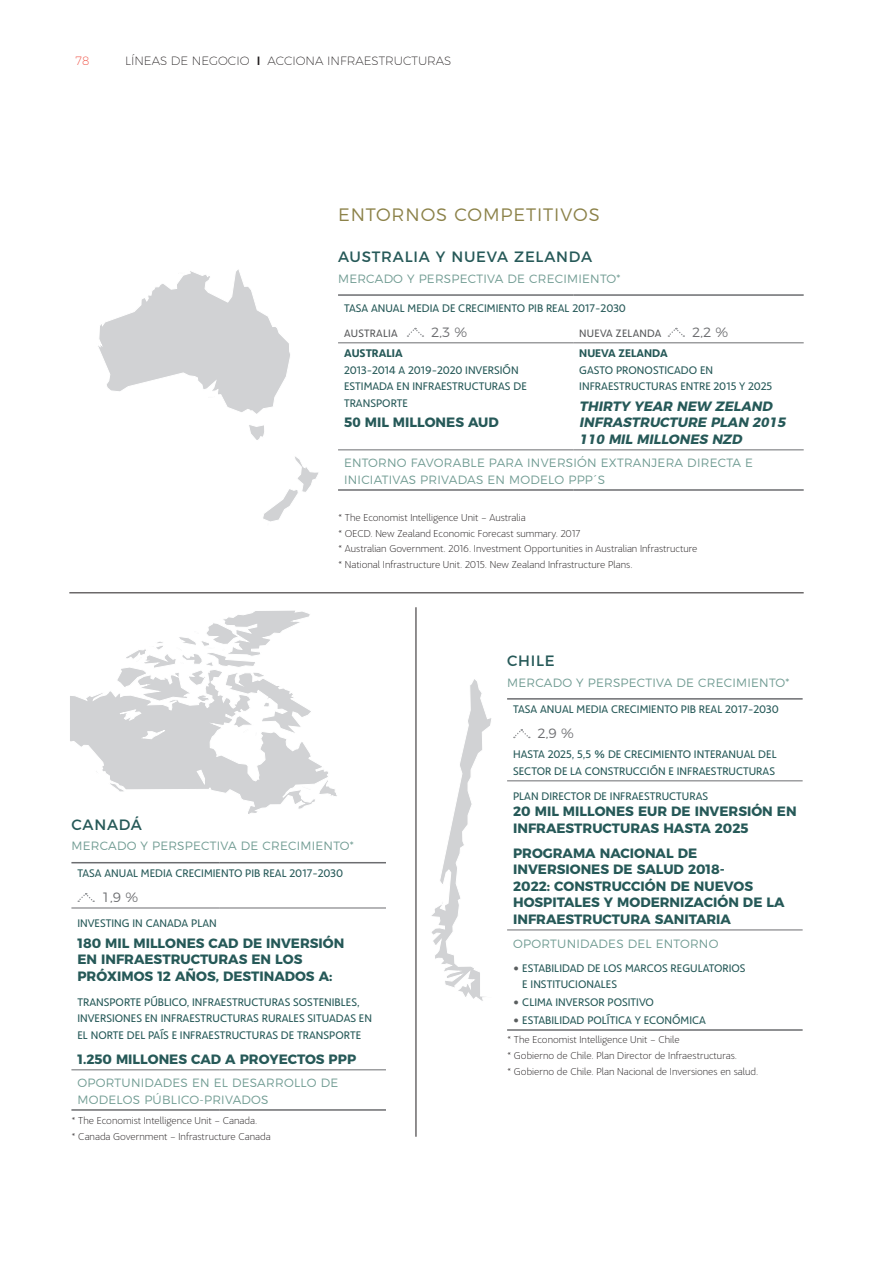
<style>
.page{position:relative;width:893px;height:1263px;background:#fff}
.page>*{position:absolute;margin:0;border:0;box-sizing:border-box;transform-origin:0 0}
._03_SUBTITULO{font:300 18px "Montserrat";letter-spacing:.05em;color:#8c8249}
._60_TITULAR_TABLA_GR{font:15px "Montserrat";letter-spacing:.05em;color:#265958}
._64_DATOS_GRAFICO{font:700 13.5px/16.5px "Montserrat";color:#265958}
._64_DATOS_GRAFICO-2{font:italic 700 13.5px/16.5px "Montserrat";color:#265958}
._64_DATOS_GRAFICO-3{font:300 13.5px "Montserrat";color:#6c6d70}
._61_SUBTITULO_TABLA{font:300 12px/16.5px "Montserrat";letter-spacing:.02em;color:#719c93}
.t1{font:200 12px "Montserrat";color:#231f20}
.t2{font:200 12px "Montserrat";color:#ee4234}
._64_DATOS_GRAFICO-4{font:11.55px/16.5px "Acciona";color:#265958}
._64_DATOS_GRAFICO-5{font:700 11.55px "Acciona";color:#265958}
._64_DATOS_GRAFICO-6{font:11.25px "Acciona";letter-spacing:.02em;color:#57585a}
._63_NOTA_GRAFICO_Y_T{font:300 10.5px "Acciona";color:#231f20}
.s1{font-weight:500}
.s2{font-weight:700;font-size:13.5px;color:#5a5e5f}
</style>
<div class="page">
<svg style="left:98px;top:269px;width:192px;height:171px"></svg>
<svg style="left:263px;top:456px;width:55px;height:66px"></svg>
<hr style="left:338px;top:342px;width:235px;height:1px;background:#6c6d70">
<hr style="left:573px;top:342px;width:231px;height:1px;background:#6c6d70">
<hr style="left:338px;top:449px;width:235px;height:1px;background:#6c6d70">
<hr style="left:573px;top:449px;width:231px;height:1px;background:#6c6d70">
<hr style="left:338px;top:489px;width:235px;height:2px;background:#6c6d70">
<hr style="left:573px;top:489px;width:231px;height:2px;background:#6c6d70">
<hr style="left:338px;top:294px;width:235px;height:2px;background:#6c6d70">
<hr style="left:573px;top:294px;width:231px;height:2px;background:#6c6d70">
<svg style="left:407px;top:327px;width:17px;height:10px"></svg>
<svg style="left:668px;top:327px;width:16px;height:10px"></svg>
<hr style="left:507px;top:780px;width:296px;height:1px;background:#6c6d70">
<hr style="left:507px;top:698px;width:296px;height:2px;background:#6c6d70">
<hr style="left:507px;top:929px;width:296px;height:1px;background:#6c6d70">
<hr style="left:507px;top:1029px;width:296px;height:2px;background:#6c6d70">
<svg style="left:514px;top:729px;width:16px;height:9px"></svg>
<hr style="left:71px;top:907px;width:149px;height:1px;background:#6c6d70">
<hr style="left:220px;top:907px;width:166px;height:1px;background:#6c6d70">
<hr style="left:71px;top:1069px;width:149px;height:1px;background:#6c6d70">
<hr style="left:220px;top:1069px;width:166px;height:1px;background:#6c6d70">
<hr style="left:71px;top:1109px;width:149px;height:2px;background:#6c6d70">
<hr style="left:220px;top:1109px;width:166px;height:2px;background:#6c6d70">
<hr style="left:71px;top:862px;width:149px;height:1px;background:#6c6d70">
<hr style="left:220px;top:862px;width:166px;height:1px;background:#6c6d70">
<svg style="left:78px;top:893px;width:16px;height:9px"></svg>
<svg style="left:70px;top:610px;width:267px;height:204px"></svg>
<svg style="left:431px;top:679px;width:60px;height:322px"></svg>
<hr style="left:416px;top:607px;width:1px;height:530px;background:#231f20">
<hr style="left:69px;top:592px;width:735px;height:1px;background:#231f20">
<p class="t2" style="left:76px;top:52px;width:15px">78</p>
<p class="t1" style="left:125px;top:52px;width:328px">LÍNEAS DE NEGOCIO <span class="s1">I</span> ACCIONA INFRAESTRUCTURAS</p>
<p class="_03_SUBTITULO" style="left:338px;top:200px;width:263px">ENTORNOS COMPETITIVOS</p>
<p class="_60_TITULAR_TABLA_GR" style="left:338px;top:245px;width:255px">AUSTRALIA Y NUEVA ZELANDA</p>
<p class="_61_SUBTITULO_TABLA" style="left:338px;top:269px;width:284px">MERCADO Y PERSPECTIVA DE CRECIMIENTO*</p>
<p class="_64_DATOS_GRAFICO-4" style="left:344px;top:299px;width:283px">TASA ANUAL MEDIA DE CRECIMIENTO PIB REAL 2017-2030</p>
<p class="_64_DATOS_GRAFICO-6" style="left:344px;top:324px;width:55px">AUSTRALIA</p>
<p class="_64_DATOS_GRAFICO-3" style="left:431px;top:321px;width:38px">2,3 %</p>
<p class="_64_DATOS_GRAFICO-6" style="left:579px;top:324px;width:84px">NUEVA ZELANDA</p>
<p class="_64_DATOS_GRAFICO-3" style="left:692px;top:321px;width:38px">2,2 %</p>
<p class="_64_DATOS_GRAFICO-5" style="left:344px;top:344px;width:60px">AUSTRALIA</p>
<p class="_64_DATOS_GRAFICO-4" style="left:344px;top:360px;width:184px">2013-2014 A 2019-2020 INVERSIÓN<br>ESTIMADA EN INFRAESTRUCTURAS DE<br>TRANSPORTE</p>
<p class="_64_DATOS_GRAFICO" style="left:344px;top:413px;width:156px">50 MIL MILLONES AUD</p>
<p class="_64_DATOS_GRAFICO-5" style="left:579px;top:344px;width:90px">NUEVA ZELANDA</p>
<p class="_64_DATOS_GRAFICO-4" style="left:579px;top:360px;width:194px">GASTO PRONOSTICADO EN<br>INFRAESTRUCTURAS ENTRE 2015 Y 2025</p>
<p class="_64_DATOS_GRAFICO-2" style="left:579px;top:397px;width:211px">THIRTY YEAR NEW ZELAND<br>INFRASTRUCTURE PLAN 2015</p>
<p class="_64_DATOS_GRAFICO-2" style="left:579px;top:430px;width:167px">110 MIL MILLONES NZD</p>
<p class="_61_SUBTITULO_TABLA" style="left:344px;top:454px;width:410px">ENTORNO FAVORABLE PARA INVERSIÓN EXTRANJERA DIRECTA E<br>INICIATIVAS PRIVADAS EN MODELO PPP´S</p>
<p class="_63_NOTA_GRAFICO_Y_T" style="left:338px;top:510px;width:189px">* The Economist Intelligence Unit – Australia</p>
<p class="_63_NOTA_GRAFICO_Y_T" style="left:338px;top:526px;width:244px">* OECD. New Zealand Economic Forecast summary. 2017</p>
<p class="_63_NOTA_GRAFICO_Y_T" style="left:338px;top:541px;width:361px">* Australian Government. 2016. Investment Opportunities in Australian Infrastructure</p>
<p class="_63_NOTA_GRAFICO_Y_T" style="left:338px;top:557px;width:296px">* National Infrastructure Unit. 2015. New Zealand Infrastructure Plans.</p>
<p class="_60_TITULAR_TABLA_GR" style="left:71px;top:812px;width:72px">CANADÁ</p>
<p class="_61_SUBTITULO_TABLA" style="left:71px;top:837px;width:284px">MERCADO Y PERSPECTIVA DE CRECIMIENTO*</p>
<p class="_64_DATOS_GRAFICO-4" style="left:77px;top:864px;width:267px">TASA ANUAL MEDIA CRECIMIENTO PIB REAL 2017-2030</p>
<p class="_64_DATOS_GRAFICO-3" style="left:102px;top:887px;width:38px">1,9 %</p>
<p class="_64_DATOS_GRAFICO-4" style="left:77px;top:914px;width:141px">INVESTING IN CANADA PLAN</p>
<p class="_64_DATOS_GRAFICO" style="left:77px;top:934px;width:268px">180 MIL MILLONES CAD DE INVERSIÓN<br>EN INFRAESTRUCTURAS EN LOS<br>PRÓXIMOS 12 AÑOS, DESTINADOS A:</p>
<p class="_64_DATOS_GRAFICO-4" style="left:77px;top:993px;width:296px">TRANSPORTE PÚBLICO, INFRAESTRUCTURAS SOSTENIBLES,<br>INVERSIONES EN INFRAESTRUCTURAS RURALES SITUADAS EN<br>EL NORTE DEL PAÍS E INFRAESTRUCTURAS DE TRANSPORTE</p>
<p class="_64_DATOS_GRAFICO" style="left:77px;top:1050px;width:280px">1.250 MILLONES CAD A PROYECTOS PPP</p>
<p class="_61_SUBTITULO_TABLA" style="left:77px;top:1074px;width:262px">OPORTUNIDADES EN EL DESARROLLO DE<br>MODELOS PÚBLICO-PRIVADOS</p>
<p class="_63_NOTA_GRAFICO_Y_T" style="left:71px;top:1113px;width:187px">* The Economist Intelligence Unit – Canada.</p>
<p class="_63_NOTA_GRAFICO_Y_T" style="left:71px;top:1129px;width:201px">* Canada Government – Infrastructure Canada</p>
<p class="_60_TITULAR_TABLA_GR" style="left:507px;top:648px;width:49px">CHILE</p>
<p class="_61_SUBTITULO_TABLA" style="left:507px;top:673px;width:284px">MERCADO Y PERSPECTIVA DE CRECIMIENTO*</p>
<p class="_64_DATOS_GRAFICO-4" style="left:513px;top:700px;width:267px">TASA ANUAL MEDIA CRECIMIENTO PIB REAL 2017-2030</p>
<p class="_64_DATOS_GRAFICO-3" style="left:538px;top:723px;width:38px">2,9 %</p>
<p class="_64_DATOS_GRAFICO-4" style="left:513px;top:745px;width:265px">HASTA 2025, 5,5 % DE CRECIMIENTO INTERANUAL DEL<br>SECTOR DE LA CONSTRUCCIÓN E INFRAESTRUCTURAS</p>
<p class="_64_DATOS_GRAFICO-4" style="left:513px;top:787px;width:197px">PLAN DIRECTOR DE INFRAESTRUCTURAS</p>
<p class="_64_DATOS_GRAFICO" style="left:513px;top:802px;width:285px">20 MIL MILLONES EUR DE INVERSIÓN EN<br>INFRAESTRUCTURAS HASTA 2025</p>
<p class="_64_DATOS_GRAFICO" style="left:513px;top:844px;width:273px">PROGRAMA NACIONAL DE<br>INVERSIONES DE SALUD 2018-<br>2022: CONSTRUCCIÓN DE NUEVOS<br>HOSPITALES Y MODERNIZACIÓN DE LA<br>INFRAESTRUCTURA SANITARIA</p>
<p class="_61_SUBTITULO_TABLA" style="left:513px;top:934px;width:207px">OPORTUNIDADES DEL ENTORNO</p>
<p class="_64_DATOS_GRAFICO-4" style="left:522px;top:958px;width:225px;text-indent:-9px"><span class="s2">•</span> ESTABILIDAD DE LOS MARCOS REGULATORIOS<br>E INSTITUCIONALES</p>
<p class="_64_DATOS_GRAFICO-4" style="left:513px;top:993px;width:142px"><span class="s2">•</span> CLIMA INVERSOR POSITIVO</p>
<p class="_64_DATOS_GRAFICO-4" style="left:513px;top:1011px;width:194px"><span class="s2">•</span> ESTABILIDAD POLÍTICA Y ECONÓMICA</p>
<p class="_63_NOTA_GRAFICO_Y_T" style="left:507px;top:1032px;width:174px">* The Economist Intelligence Unit – Chile</p>
<p class="_63_NOTA_GRAFICO_Y_T" style="left:507px;top:1048px;width:231px">* Gobierno de Chile. Plan Director de Infraestructuras.</p>
<p class="_63_NOTA_GRAFICO_Y_T" style="left:507px;top:1064px;width:253px">* Gobierno de Chile. Plan Nacional de Inversiones en salud.</p>
</div>
